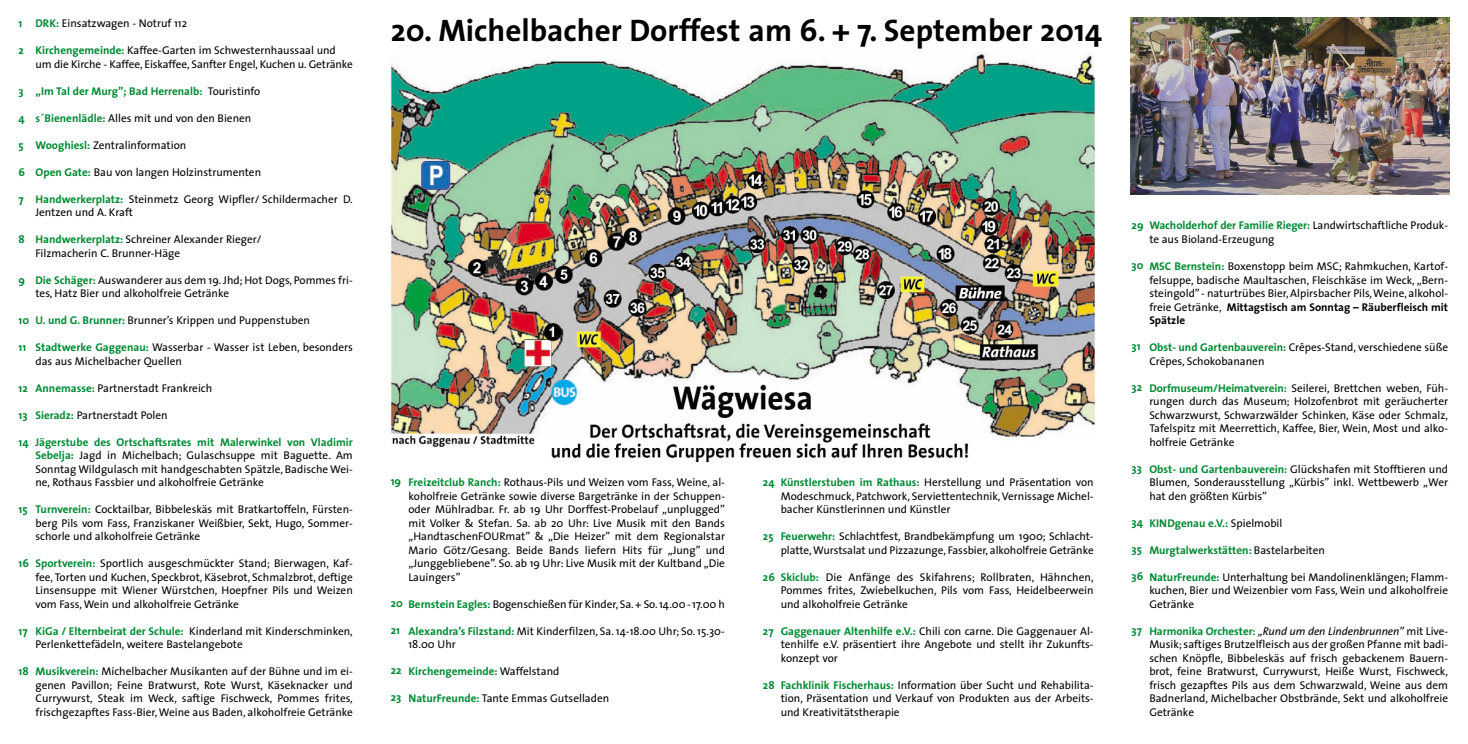
<style>
.page{position:relative;width:1468px;height:744px;background:#fff}
.page>*{position:absolute;margin:0;border:0;box-sizing:border-box;transform-origin:0 0}
.t1{font:700 31.25px "The Sans";color:#000}
.t2{font:11.25px/13.5px "The Sans";color:#000;text-align:justify}
.t3{font:700 11.25px "The Sans";color:#008a33}
.s1{font-weight:700;color:#008a33}
.s2{font-weight:400;color:#000}
.s3{font-weight:700}
.s4{font-style:italic}
</style>
<div class="page">
<img style="left:390px;top:52px;width:705px;height:411px">
<img style="left:1130px;top:18px;width:319px;height:177px">
<p class="t2" style="left:35px;top:18px;width:153px"><span class="s1">DRK:</span> Einsatzwagen - Notruf 112</p>
<p class="t2" style="left:35px;top:45px;width:319px"><span class="s1">Kirchengemeinde:</span> Kaffee-Garten im Schwesternhaussaal und um die Kirche - Kaffee, Eiskaffee, Sanfter Engel, Kuchen u. Getränke</p>
<p class="t3" style="left:35px;top:87px;width:226px">„Im Tal der Murg”; Bad Herrenalb: <span class="s2">Touristinfo</span></p>
<p class="t2" style="left:35px;top:112px;width:217px"><span class="s1">s´Bienenlädle:</span> Alles mit und von den Bienen</p>
<p class="t2" style="left:35px;top:139px;width:152px"><span class="s1">Wooghiesl:</span> Zentralinformation</p>
<p class="t2" style="left:35px;top:166px;width:227px"><span class="s1">Open Gate:</span> Bau von langen Holzinstrumenten</p>
<p class="t2" style="left:35px;top:193px;width:319px"><span class="s1">Handwerkerplatz:</span> Steinmetz Georg Wipfler/ Schildermacher D.<br>Jentzen und A. Kraft</p>
<p class="t2" style="left:35px;top:234px;width:228px"><span class="s1">Handwerkerplatz:</span> Schreiner Alexander Rieger/<br>Filzmacherin C. Brunner-Häge</p>
<p class="t2" style="left:35px;top:274px;width:319px"><span class="s1">Die Schäger:</span> Auswanderer aus dem 19. Jhd; Hot Dogs, Pommes fri&shy;tes, Hatz Bier und alkoholfreie Getränke</p>
<p class="t2" style="left:35px;top:315px;width:276px"><span class="s1">U. und G. Brunner:</span> Brunner’s Krippen und Puppenstuben</p>
<p class="t2" style="left:35px;top:342px;width:319px"><span class="s1">Stadtwerke Gaggenau:</span> Wasserbar - Wasser ist Leben, besonders das aus Michelbacher Quellen</p>
<p class="t2" style="left:35px;top:382px;width:178px"><span class="s1">Annemasse:</span> Partnerstadt Frankreich</p>
<p class="t2" style="left:35px;top:409px;width:134px"><span class="s1">Sieradz:</span> Partnerstadt Polen</p>
<p class="t2" style="left:35px;top:436px;width:319px"><span class="s1">Jägerstube des Ortschaftsrates mit Malerwinkel von Vladimir Sebelja:</span> Jagd in Michelbach; Gulaschsuppe mit Baguette. Am Sonntag Wildgulasch mit handgeschabten Spätzle, Badische Wei&shy;ne, Rothaus Fassbier und alkoholfreie Getränke</p>
<p class="t2" style="left:35px;top:504px;width:319px"><span class="s1">Turnverein:</span> Cocktailbar, Bibbeleskäs mit Bratkartoffeln, Fürsten&shy;berg Pils vom Fass, Franziskaner Weißbier, Sekt, Hugo, Sommer&shy;schorle und alkoholfreie Getränke</p>
<p class="t2" style="left:35px;top:558px;width:319px"><span class="s1">Sportverein:</span> Sportlich ausgeschmückter Stand; Bierwagen, Kaf&shy;fee, Torten und Kuchen, Speckbrot, Käsebrot, Schmalzbrot, deftige Linsensuppe mit Wiener Würstchen, Hoepfner Pils und Weizen vom Fass, Wein und alkoholfreie Getränke</p>
<p class="t2" style="left:35px;top:625px;width:319px"><span class="s1">KiGa / Elternbeirat der Schule:</span> Kinderland mit Kinderschminken,<br>Perlenkettefädeln, weitere Bastelangebote</p>
<p class="t2" style="left:35px;top:666px;width:319px"><span class="s1">Musikverein:</span> Michelbacher Musikanten auf der Bühne und im ei&shy;genen Pavillon; Feine Bratwurst, Rote Wurst, Käseknacker und Currywurst, Steak im Weck, saftige Fischweck, Pommes frites, frischgezapftes Fass-Bier, Weine aus Baden, alkoholfreie Getränke</p>
<p class="t3" style="left:19px;top:19px;width:5px">1</p>
<p class="t3" style="left:19px;top:46px;width:7px">2</p>
<p class="t3" style="left:19px;top:87px;width:7px">3</p>
<p class="t3" style="left:19px;top:114px;width:8px">4</p>
<p class="t3" style="left:19px;top:141px;width:7px">5</p>
<p class="t3" style="left:19px;top:168px;width:8px">6</p>
<p class="t3" style="left:19px;top:195px;width:7px">7</p>
<p class="t3" style="left:19px;top:235px;width:8px">8</p>
<p class="t3" style="left:19px;top:276px;width:8px">9</p>
<p class="t3" style="left:19px;top:316px;width:12px">10</p>
<p class="t3" style="left:19px;top:343px;width:9px">11</p>
<p class="t3" style="left:19px;top:384px;width:11px">12</p>
<p class="t3" style="left:19px;top:411px;width:10px">13</p>
<p class="t3" style="left:19px;top:438px;width:12px">14</p>
<p class="t3" style="left:19px;top:505px;width:11px">15</p>
<p class="t3" style="left:19px;top:559px;width:12px">16</p>
<p class="t3" style="left:19px;top:627px;width:10px">17</p>
<p class="t3" style="left:19px;top:667px;width:12px">18</p>
<h1 class="t1" style="left:391px;top:19px;width:713px">20. Michelbacher Dorffest am 6. + 7. September 2014</h1>
<p class="t2" style="left:408px;top:476px;width:318px"><span class="s1">Freizeitclub Ranch:</span> Rothaus-Pils und Weizen vom Fass, Weine, al&shy;koholfreie Getränke sowie diverse Bargetränke in der Schuppen&shy;oder Mühlradbar. Fr. ab 19 Uhr Dorffest-Probelauf „unplugged” mit Volker &amp; Stefan. Sa. ab 20 Uhr: Live Musik mit den Bands „HandtaschenFOURmat” &amp; „Die Heizer” mit dem Regionalstar Mario Götz/Gesang. Beide Bands liefern Hits für „Jung” und „Junggebliebene”. So. ab 19 Uhr: Live Musik mit der Kultband „Die Lauingers”</p>
<p class="t2" style="left:408px;top:598px;width:318px"><span class="s1">Bernstein Eagles:</span> Bogenschießen für Kinder, Sa. + So. 14.00 - 17.00 h</p>
<p class="t2" style="left:408px;top:625px;width:318px"><span class="s1">Alexandra’s Filzstand:</span> Mit Kinderfilzen, Sa. 14-18.00 Uhr; So. 15.30-<br>18.00 Uhr</p>
<p class="t3" style="left:408px;top:667px;width:152px">Kirchengemeinde: <span class="s2">Waffelstand</span></p>
<p class="t2" style="left:408px;top:692px;width:202px"><span class="s1">NaturFreunde:</span> Tante Emmas Gutselladen</p>
<p class="t3" style="left:391px;top:477px;width:12px">19</p>
<p class="t3" style="left:391px;top:598px;width:14px">20</p>
<p class="t3" style="left:391px;top:625px;width:11px">21</p>
<p class="t3" style="left:391px;top:666px;width:12px">22</p>
<p class="t3" style="left:391px;top:693px;width:12px">23</p>
<p class="t2" style="left:780px;top:476px;width:314px"><span class="s1">Künstlerstuben im Rathaus:</span> Herstellung und Präsentation von Modeschmuck, Patchwork, Serviettentechnik, Vernissage Michel&shy;bacher Künstlerinnen und Künstler</p>
<p class="t2" style="left:780px;top:530px;width:314px"><span class="s1">Feuerwehr:</span> Schlachtfest, Brandbekämpfung um 1900; Schlacht&shy;platte, Wurstsalat und Pizzazunge, Fassbier, alkoholfreie Getränke</p>
<p class="t2" style="left:780px;top:571px;width:314px"><span class="s1">Skiclub:</span> Die Anfänge des Skifahrens; Rollbraten, Hähnchen, Pommes frites, Zwiebelkuchen, Pils vom Fass, Heidelbeerwein und alkoholfreie Getränke</p>
<p class="t2" style="left:780px;top:625px;width:314px"><span class="s1">Gaggenauer Altenhilfe e.V.:</span> Chili con carne. Die Gaggenauer Al&shy;tenhilfe e.V. präsentiert ihre Angebote und stellt ihr Zukunfts&shy;konzept vor</p>
<p class="t2" style="left:780px;top:679px;width:314px"><span class="s1">Fachklinik Fischerhaus:</span> Information über Sucht und Rehabilita&shy;tion, Präsentation und Verkauf von Produkten aus der Arbeits&shy;und Kreativitätstherapie</p>
<p class="t3" style="left:763px;top:478px;width:13px">24</p>
<p class="t3" style="left:763px;top:532px;width:12px">25</p>
<p class="t3" style="left:763px;top:572px;width:13px">26</p>
<p class="t3" style="left:763px;top:626px;width:12px">27</p>
<p class="t3" style="left:763px;top:680px;width:13px">28</p>
<p class="t2" style="left:1149px;top:220px;width:300px"><span class="s1">Wacholderhof der Familie Rieger:</span> Landwirtschaftliche Produk&shy;te aus Bioland-Erzeugung</p>
<p class="t2" style="left:1149px;top:260px;width:300px"><span class="s1">MSC Bernstein:</span> Boxenstopp beim MSC; Rahmkuchen, Kartof&shy;felsuppe, badische Maultaschen, Fleischkäse im Weck, „Bern&shy;steingold” - naturtrübes Bier, Alpirsbacher Pils,Weine, alkohol&shy;freie Getränke, <span class="s3">Mittagstisch am Sonntag – Räuberfleisch mit Spätzle</span></p>
<p class="t2" style="left:1149px;top:341px;width:300px"><span class="s1">Obst- und Gartenbauverein:</span> Crêpes-Stand, verschiedene süße<br>Crêpes, Schokobananen</p>
<p class="t2" style="left:1149px;top:382px;width:300px"><span class="s1">Dorfmuseum/Heimatverein:</span> Seilerei, Brettchen weben, Füh&shy;rungen durch das Museum; Holzofenbrot mit geräucherter Schwarzwurst, Schwarzwälder Schinken, Käse oder Schmalz, Tafelspitz mit Meerrettich, Kaffee, Bier, Wein, Most und alko&shy;holfreie Getränke</p>
<p class="t2" style="left:1149px;top:463px;width:300px"><span class="s1">Obst- und Gartenbauverein:</span> Glückshafen mit Stofftieren und Blumen, Sonderausstellung „Kürbis” inkl. Wettbewerb „Wer hat den größten Kürbis”</p>
<p class="t3" style="left:1149px;top:518px;width:135px">KINDgenau e.V.: <span class="s2">Spielmobil</span></p>
<p class="t3" style="left:1149px;top:545px;width:177px">Murgtalwerkstätten: <span class="s2">Bastelarbeiten</span></p>
<p class="t2" style="left:1149px;top:571px;width:300px"><span class="s1">NaturFreunde:</span> Unterhaltung bei Mandolinenklängen; Flamm&shy;kuchen, Bier und Weizenbier vom Fass, Wein und alkoholfreie Getränke</p>
<p class="t2" style="left:1149px;top:625px;width:300px"><span class="s1">Harmonika Orchester:</span> <span class="s4">„Rund um den Lindenbrunnen”</span> mit Live-Musik; saftiges Brutzelfleisch aus der großen Pfanne mit badi&shy;schen Knöpfle, Bibbeleskäs auf frisch gebackenem Bauern&shy;brot, feine Bratwurst, Currywurst, Heiße Wurst, Fischweck, frisch gezapftes Pils aus dem Schwarzwald, Weine aus dem Badnerland, Michelbacher Obstbrände, Sekt und alkoholfreie Getränke</p>
<p class="t3" style="left:1131px;top:220px;width:13px">29</p>
<p class="t3" style="left:1131px;top:261px;width:13px">30</p>
<p class="t3" style="left:1131px;top:342px;width:10px">31</p>
<p class="t3" style="left:1131px;top:382px;width:12px">32</p>
<p class="t3" style="left:1131px;top:463px;width:12px">33</p>
<p class="t3" style="left:1131px;top:517px;width:13px">34</p>
<p class="t3" style="left:1131px;top:544px;width:12px">35</p>
<p class="t3" style="left:1131px;top:571px;width:13px">36</p>
<p class="t3" style="left:1131px;top:625px;width:12px">37</p>
</div>
